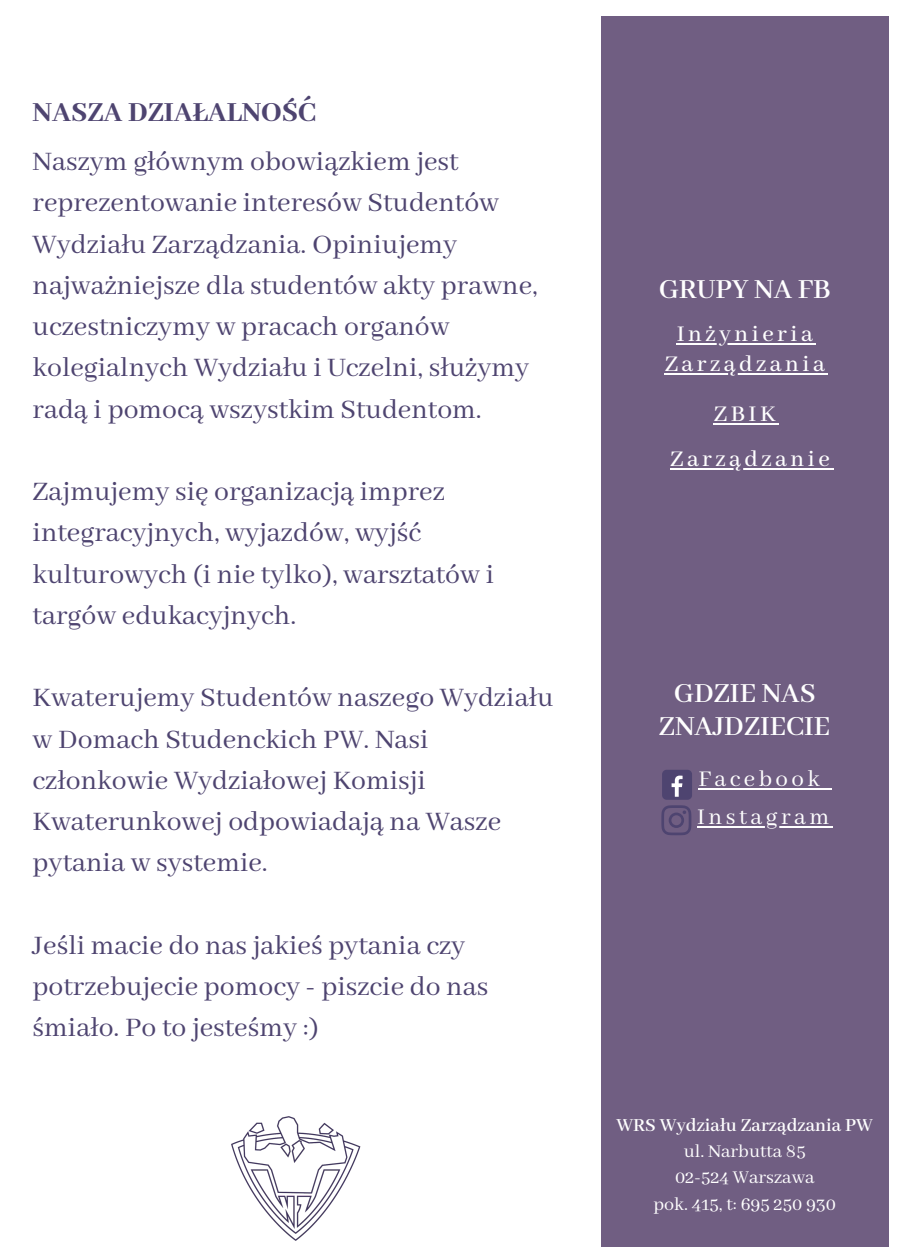
<style>
.page{position:relative;width:900px;height:1260px;background:#fff}
.page>*{position:absolute;margin:0;border:0;box-sizing:border-box;transform-origin:0 0}
.t1{font:600 30px/33.8px "Abhaya Libre";color:#fff;text-align:center}
.t2{font:800 30px "Abhaya Libre";color:#4e4470}
.t3{font:29.75px/41.2px "Abhaya Libre";color:#4e4470}
.t4{font:500 25px/30px "Abhaya Libre";letter-spacing:.14em;color:#fff;text-align:center}
.t5{font:25px/37.5px "Abhaya Libre";letter-spacing:.14em;color:#fff}
.t6{font:20px/26.2px "Abhaya Libre";color:#fff;text-align:center}
.t7{font:600 20px "Abhaya Libre";color:#fff}
</style>
<div class="page">
<div style="left:602px;top:17px;width:286px;height:1230px;background:#705e82"></div>
<img style="left:231px;top:1116px;width:130px;height:125px">
<div style="left:662px;top:770px;width:30px;height:30px;background:#4e4470;border-radius:5px"></div>
<svg style="left:672px;top:776px;width:11px;height:21px"></svg>
<svg style="left:661px;top:805px;width:30px;height:30px"></svg>
<hr style="left:698px;top:788px;width:125px;height:2px;background:#fff">
<svg style="left:823px;top:788px;width:8px;height:2px"></svg>
<hr style="left:697px;top:826px;width:136px;height:1px;background:#fff">
<hr style="left:677px;top:343px;width:139px;height:2px;background:#fff">
<hr style="left:665px;top:373px;width:163px;height:2px;background:#fff">
<hr style="left:714px;top:423px;width:65px;height:2px;background:#fff">
<hr style="left:670px;top:468px;width:163px;height:2px;background:#fff">
<p class="t2" style="left:33px;top:96px;width:285px">NASZA DZIAŁALNOŚĆ</p>
<p class="t3" style="left:33px;top:142px;width:507px">Naszym głównym obowiązkiem jest reprezentowanie interesów Studentów Wydziału Zarządzania. Opiniujemy najważniejsze dla studentów akty prawne, uczestniczymy w pracach organów kolegialnych Wydziału i Uczelni, służymy radą i pomocą wszystkim Studentom.</p>
<p class="t3" style="left:33px;top:472px;width:463px">Zajmujemy się organizacją imprez integracyjnych, wyjazdów, wyjść kulturowych (i nie tylko), warsztatów i targów edukacyjnych.</p>
<p class="t3" style="left:33px;top:678px;width:522px">Kwaterujemy Studentów naszego Wydziału w Domach Studenckich PW. Nasi członkowie Wydziałowej Komisji<br>Kwaterunkowej odpowiadają na Wasze pytania w systemie.</p>
<p class="t3" style="left:33px;top:926px;width:457px">Jeśli macie do nas jakieś pytania czy potrzebujecie pomocy - piszcie do nas śmiało. Po to jesteśmy :)</p>
<p class="t1" style="left:659px;top:274px;width:173px">GRUPY NA FB</p>
<p class="t4" style="left:665px;top:320px;width:162px">Inżynieria<br>Zarządzania</p>
<p class="t4" style="left:670px;top:393px;width:161px;line-height:45px">ZBIK<br>Zarządzanie</p>
<p class="t1" style="left:659px;top:677px;width:173px">GDZIE NAS<br>ZNAJDZIECIE</p>
<p class="t5" style="left:697px;top:761px;width:134px">Facebook<br>Instagram</p>
<p class="t7" style="left:617px;top:1114px;width:258px">WRS Wydziału Zarządzania PW</p>
<p class="t6" style="left:654px;top:1139px;width:184px">ul. Narbutta 85<br>02-524 Warszawa<br>pok. 415, t: 695 250 930</p>
</div>
